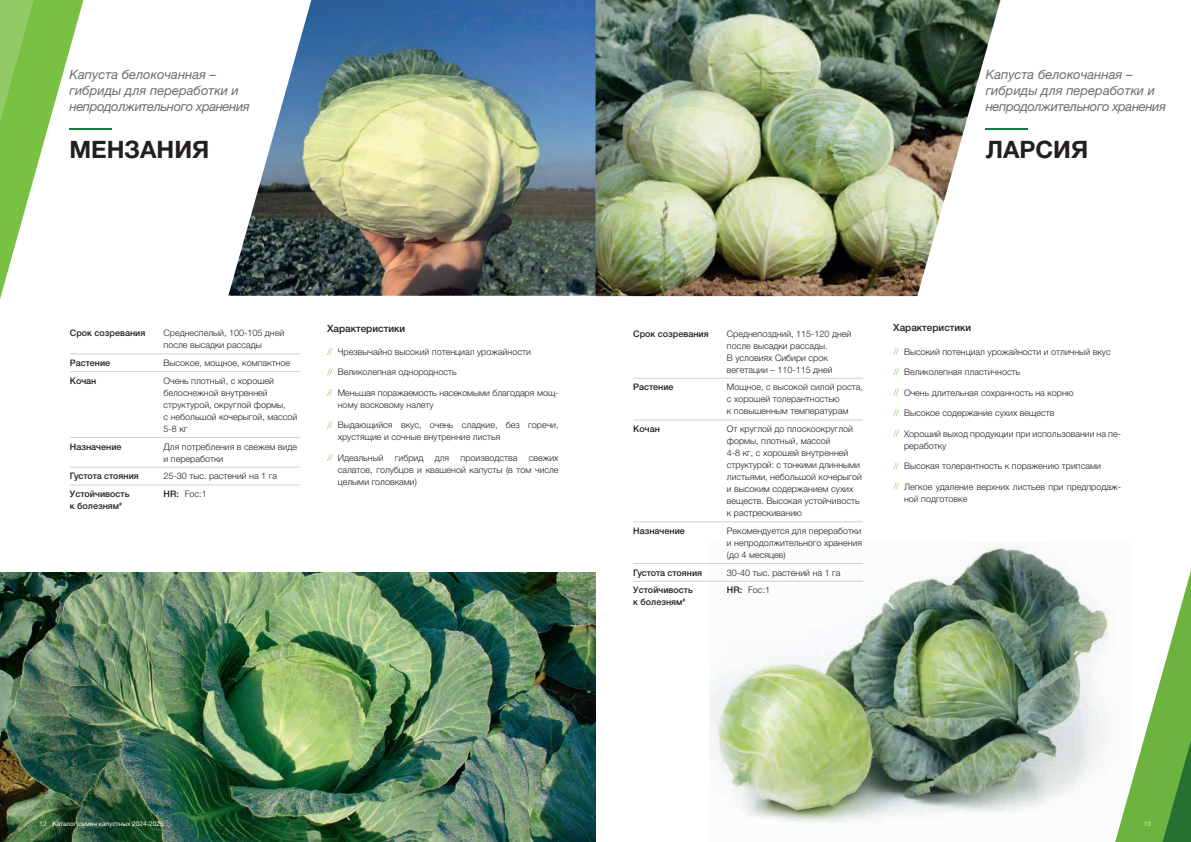
<style>
.page{position:relative;width:1191px;height:842px;background:#fff}
.page>*{position:absolute;margin:0;border:0;box-sizing:border-box;transform-origin:0 0}
.t1{font:700 24px "Helvetica Neue LTW1 G";color:#231f20}
.t2{font:italic 13px/15.6px "Helvetica Neue LTW1 G";color:#6c6d70}
.t3{font:500 10px "Helvetica Neue LTW1 G";color:#231f20}
.t4{font:300 9px/12px "Helvetica Neue LTW1 G";color:#231f20}
.t5{font:500 9px/12px "Helvetica Neue LTW1 G";color:#231f20}
.t6{font:6.5px "Helvetica Neue LTW1 G";color:#fff}
.t7{font:300 6.5px "Helvetica Neue LTW1 G";color:#fff}
.s1{font-weight:500}
.s2{font-weight:300}
</style>
<div class="page">
<img style="left:228px;top:0;width:367px;height:296px">
<img style="left:595px;top:0;width:405px;height:296px">
<hr style="left:985px;top:128px;width:43px;height:2px;background:#00843d">
<svg style="left:327px;top:348px;width:6px;height:7px"></svg>
<svg style="left:327px;top:369px;width:6px;height:6px"></svg>
<svg style="left:327px;top:389px;width:6px;height:7px"></svg>
<svg style="left:327px;top:422px;width:6px;height:6px"></svg>
<svg style="left:327px;top:454px;width:6px;height:7px"></svg>
<hr style="left:70px;top:353px;width:93px;height:1px;background:#d1d2d4">
<hr style="left:163px;top:353px;width:137px;height:1px;background:#d1d2d4">
<hr style="left:70px;top:371px;width:93px;height:1px;background:#d1d2d4">
<hr style="left:163px;top:371px;width:137px;height:1px;background:#d1d2d4">
<hr style="left:70px;top:437px;width:93px;height:1px;background:#d1d2d4">
<hr style="left:163px;top:437px;width:137px;height:1px;background:#d1d2d4">
<hr style="left:70px;top:467px;width:93px;height:1px;background:#d1d2d4">
<hr style="left:163px;top:467px;width:137px;height:1px;background:#d1d2d4">
<hr style="left:70px;top:484px;width:93px;height:1px;background:#d1d2d4">
<hr style="left:163px;top:484px;width:137px;height:1px;background:#d1d2d4">
<img style="left:0;top:572px;width:595px;height:270px">
<hr style="left:69px;top:128px;width:43px;height:2px;background:#00843d">
<img style="left:710px;top:545px;width:399px;height:279px">
<svg style="left:893px;top:348px;width:6px;height:7px"></svg>
<svg style="left:893px;top:368px;width:6px;height:7px"></svg>
<svg style="left:893px;top:389px;width:6px;height:7px"></svg>
<svg style="left:893px;top:409px;width:6px;height:7px"></svg>
<svg style="left:893px;top:430px;width:6px;height:7px"></svg>
<svg style="left:893px;top:462px;width:6px;height:7px"></svg>
<svg style="left:893px;top:483px;width:6px;height:7px"></svg>
<hr style="left:633px;top:378px;width:94px;height:1px;background:#d1d2d4">
<hr style="left:727px;top:378px;width:136px;height:1px;background:#d1d2d4">
<hr style="left:633px;top:419px;width:94px;height:1px;background:#d1d2d4">
<hr style="left:727px;top:419px;width:136px;height:1px;background:#d1d2d4">
<hr style="left:633px;top:521px;width:94px;height:1px;background:#d1d2d4">
<hr style="left:727px;top:521px;width:136px;height:1px;background:#d1d2d4">
<hr style="left:633px;top:563px;width:94px;height:1px;background:#d1d2d4">
<hr style="left:727px;top:563px;width:136px;height:1px;background:#d1d2d4">
<hr style="left:633px;top:581px;width:94px;height:1px;background:#d1d2d4">
<hr style="left:727px;top:581px;width:136px;height:1px;background:#d1d2d4">
<svg style="left:0;top:0;width:83px;height:299px"></svg>
<svg style="left:1115px;top:570px;width:76px;height:272px"></svg>
<h2 class="t2" style="left:69px;top:67px;width:182px">Капуста белокочанная – гибриды для переработки и непродолжительного хранения</h2>
<h2 class="t2" style="left:985px;top:67px;width:182px">Капуста белокочанная – гибриды для переработки и непродолжительного хранения</h2>
<h1 class="t1" style="left:69px;top:135px;width:141px">МЕНЗАНИЯ</h1>
<h1 class="t1" style="left:985px;top:135px;width:104px">ЛАРСИЯ</h1>
<p class="t5" style="left:70px;top:327px;width:77px">Срок созревания</p>
<p class="t4" style="left:163px;top:327px;width:122px">Среднеспелый, 100-105 дней после высадки рассады</p>
<p class="t5" style="left:70px;top:357px;width:42px">Растение</p>
<p class="t4" style="left:163px;top:357px;width:128px">Высокое, мощное, компактное</p>
<p class="t5" style="left:70px;top:375px;width:28px">Кочан</p>
<p class="t4" style="left:163px;top:374px;width:135px">Очень плотный, с хорошей белоснежной внутренней структурой, округлой формы,<br>с небольшой кочерыгой, массой<br>5-8 кг</p>
<p class="t5" style="left:70px;top:440px;width:53px">Назначение</p>
<p class="t4" style="left:163px;top:440px;width:135px">Для потребления в свежем виде и переработки</p>
<p class="t5" style="left:70px;top:470px;width:70px">Густота стояния</p>
<p class="t4" style="left:163px;top:470px;width:115px">25-30 тыс. растений на 1 га</p>
<p class="t5" style="left:70px;top:488px;width:61px">Устойчивость к болезням<sup>#</sup></p>
<p class="t4" style="left:163px;top:488px;width:45px"><span class="s1">HR:</span> Foc:1</p>
<p class="t3" style="left:327px;top:322px;width:80px">Характеристики</p>
<p class="t4" style="left:338px;top:346px;width:195px">Чрезвычайно высокий потенциал урожайности</p>
<p class="t4" style="left:338px;top:366px;width:120px">Великолепная однородность</p>
<p class="t4" style="left:338px;top:387px;width:222px">Меньшая поражаемость насекомыми благодаря мощ&shy;ному восковому налету</p>
<p class="t4" style="left:338px;top:419px;width:222px">Выдающийся вкус, очень сладкие, без горечи, хрустящие и сочные внутренние листья</p>
<p class="t4" style="left:338px;top:452px;width:47px">Идеальный</p>
<p class="t4" style="left:395px;top:452px;width:30px">гибрид</p>
<p class="t4" style="left:435px;top:452px;width:16px">для</p>
<p class="t4" style="left:460px;top:452px;width:58px">производства</p>
<p class="t4" style="left:338px;top:452px;width:222px;text-align:justify;text-indent:191px">свежих салатов, голубцов и квашеной капусты (в том числе целыми головками)</p>
<p class="t5" style="left:633px;top:327px;width:77px">Срок созревания</p>
<p class="t4" style="left:727px;top:327px;width:126px">Среднепоздний, 115-120 дней после высадки рассады.<br>В условиях Сибири срок вегетации – 110-115 дней</p>
<p class="t5" style="left:633px;top:381px;width:42px">Растение</p>
<p class="t4" style="left:727px;top:381px;width:138px">Мощное, с высокой силой роста, с хорошей толерантностью<br>к повышенным температурам</p>
<p class="t5" style="left:633px;top:423px;width:28px">Кочан</p>
<p class="t4" style="left:727px;top:423px;width:137px">От круглой до плоскоокруглой формы, плотный, массой<br>4-8 кг, с хорошей внутренней структурой: с тонкими длинными листьями, небольшой кочерыгой и высоким содержанием сухих веществ. Высокая устойчивость к растрескиванию</p>
<p class="t5" style="left:633px;top:525px;width:53px">Назначение</p>
<p class="t4" style="left:727px;top:525px;width:137px;text-align:justify">Рекомендуется для переработки и непродолжительного хранения (до 4 месяцев)</p>
<p class="t5" style="left:633px;top:566px;width:70px">Густота стояния</p>
<p class="t4" style="left:727px;top:566px;width:115px">30-40 тыс. растений на 1 га</p>
<p class="t5" style="left:633px;top:584px;width:61px">Устойчивость к болезням<sup>#</sup></p>
<p class="t4" style="left:727px;top:584px;width:45px"><span class="s1">HR:</span> Foc:1</p>
<p class="t3" style="left:893px;top:322px;width:80px">Характеристики</p>
<p class="t4" style="left:904px;top:345px;width:208px">Высокий потенциал урожайности и отличный вкус</p>
<p class="t4" style="left:904px;top:366px;width:118px">Великолепная пластичность</p>
<p class="t4" style="left:904px;top:386px;width:171px">Очень длительная сохранность на корню</p>
<p class="t4" style="left:904px;top:407px;width:152px">Высокое содержание сухих веществ</p>
<p class="t4" style="left:904px;top:427px;width:218px">Хороший выход продукции при использовании на пе&shy;реработку</p>
<p class="t4" style="left:904px;top:460px;width:198px">Высокая толерантность к поражению трипсами</p>
<p class="t4" style="left:904px;top:480px;width:218px">Легкое удаление верхних листьев при предпродаж&shy;ной подготовке</p>
<p class="t6" style="left:39px;top:820px;width:126px"><span class="s2">12</span> Каталог семян капустных 2024-2025</p>
<p class="t7" style="left:1143px;top:820px;width:9px">13</p>
</div>
